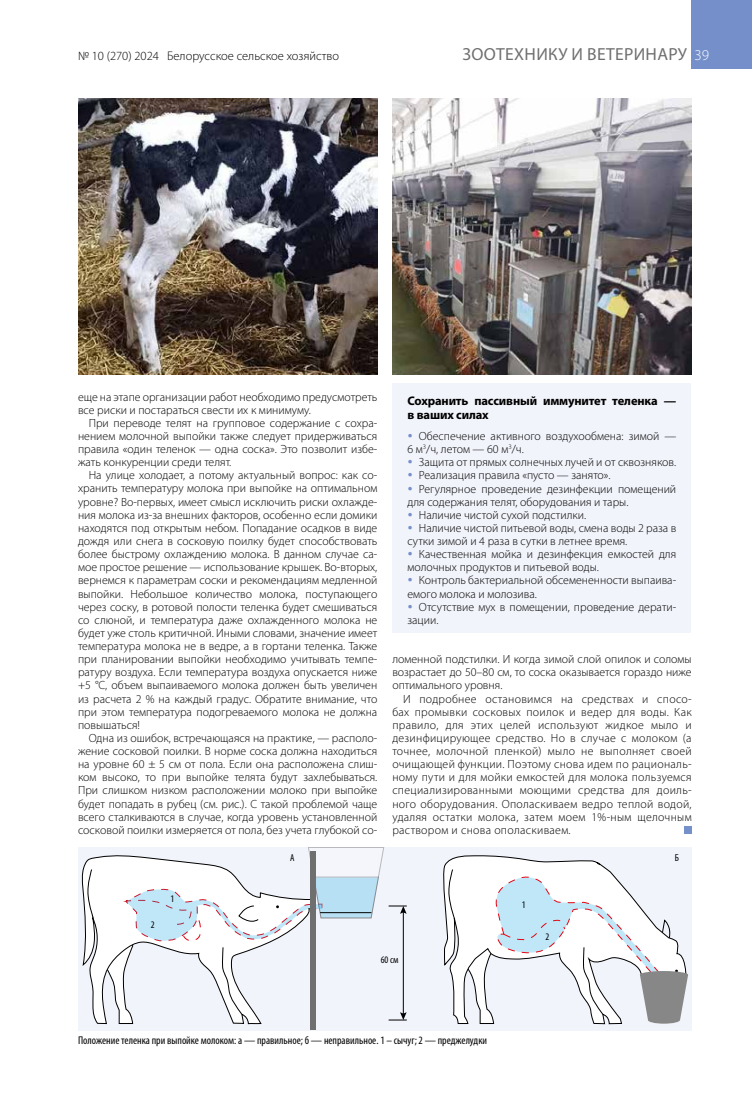
<style>
.page{position:relative;width:752px;height:1099px;background:#fff}
.page>*{position:absolute;margin:0;border:0;box-sizing:border-box;transform-origin:0 0}
.t1{font:17.5px "Myriad Pro";letter-spacing:.02em;color:#706f6f}
.t2{font:700 12.5px/13.8px "Myriad Pro";letter-spacing:-.01em;color:#000}
.t3{font:300 12.5px "Myriad Pro";color:#000}
.t4{font:300 11.88px/13.1px "Myriad Pro";color:#000;text-align:justify}
.t5{font:condensed 11.25px "Myriad Pro";color:#000}
.t6{font:condensed 10px "Myriad Pro";color:#000}
.s1{font-weight:300;font-size:15px;color:#000}
.s2{font-weight:300;font-size:15px;color:#fff}
</style>
<div class="page">
<div style="left:691px;top:0;width:60px;height:69px;background:#748fc9"></div>
<div style="left:684px;top:826px;width:7px;height:8px;background:#748fc9"></div>
<div style="left:392px;top:383px;width:299px;height:249px;background:#f2f4fb"></div>
<img style="left:392px;top:98px;width:299px;height:276px">
<img style="left:78px;top:98px;width:299px;height:276px">
<div style="left:78px;top:847px;width:613px;height:183px;background:#f2f4fb"></div>
<svg style="left:443px;top:855px;width:168px;height:169px"></svg>
<svg style="left:82px;top:856px;width:178px;height:169px"></svg>
<svg style="left:87px;top:868px;width:7px;height:50px"></svg>
<svg style="left:596px;top:862px;width:4px;height:3px"></svg>
<svg style="left:447px;top:868px;width:8px;height:50px"></svg>
<svg style="left:462px;top:872px;width:225px;height:152px"></svg>
<div style="left:639px;top:971px;width:48px;height:7px;background:#878787;border-radius:50%"></div>
<svg style="left:101px;top:847px;width:305px;height:177px"></svg>
<div style="left:310px;top:851px;width:6px;height:178px;background:#706f6f"></div>
<p class="t3" style="left:78px;top:49px;width:262px">№ 10 (270) 2024 Белорусское сельское хозяйство</p>
<h1 class="t1" style="left:462px;top:44px;width:248px">ЗООТЕХНИКУ И ВЕТЕРИНАРУ <span class="s1">39</span><span class="s2">39</span></h1>
<p class="t4" style="left:78px;top:390px;width:301px">еще на этапе организации работ необходимо предусмотреть все риски и постараться свести их к минимуму.</p>
<p class="t4" style="left:78px;top:416px;width:301px;text-indent:11px">При переводе телят на групповое содержание с сохра&shy;нением молочной выпойки также следует придерживаться правила «один теленок — одна соска». Это позволит избе&shy;жать конкуренции среди телят.</p>
<p class="t4" style="left:78px;top:469px;width:301px;text-indent:11px">На улице холодает, а потому актуальный вопрос: как со&shy;хранить температуру молока при выпойке на оптимальном уровне? Во-первых, имеет смысл исключить риски охлажде&shy;ния молока из-за внешних факторов, особенно если домики находятся под открытым небом. Попадание осадков в виде дождя или снега в сосковую поилку будет способствовать более быстрому охлаждению молока. В данном случае са&shy;мое простое решение — использование крышек. Во-вторых, вернемся к параметрам соски и рекомендациям медленной выпойки. Небольшое количество молока, поступающего через соску, в ротовой полости теленка будет смешиваться со слюной, и температура даже охлажденного молока не будет уже столь критичной. Иными словами, значение имеет температура молока не в ведре, а в гортани теленка. Также при планировании выпойки необходимо учитывать темпе&shy;ратуру воздуха. Если температура воздуха опускается ниже +5 °С, объем выпаиваемого молока должен быть увеличен из расчета 2 % на каждый градус. Обратите внимание, что при этом температура подогреваемого молока не должна повышаться!</p>
<p class="t4" style="left:78px;top:731px;width:301px;text-indent:11px">Одна из ошибок, встречающаяся на практике, — располо&shy;жение сосковой поилки. В норме соска должна находиться на уровне 60 ± 5 см от пола. Если она расположена слиш&shy;ком высоко, то при выпойке телята будут захлебываться.<br>При слишком низком расположении молоко при выпойке будет попадать в рубец (см. рис.). С такой проблемой чаще всего сталкиваются в случае, когда уровень установленной сосковой поилки измеряется от пола, без учета глубокой со-</p>
<p class="t2" style="left:407px;top:394px;width:270px">Сохранить пассивный иммунитет теленка — в ваших силах</p>
<p class="t4" style="left:407px;top:430px;width:270px;text-indent:11px">Обеспечение активного воздухообмена: зимой —<br>6 м<sup>3</sup>/ч, летом — 60 м<sup>3</sup>/ч.</p>
<p class="t4" style="left:418px;top:456px;width:259px">Защита от прямых солнечных лучей и от сквозняков.</p>
<p class="t4" style="left:418px;top:469px;width:193px">Реализация правила «пусто — занято».</p>
<p class="t4" style="left:418px;top:482px;width:259px">Регулярное проведение дезинфекции помещений</p>
<p class="t4" style="left:407px;top:495px;width:222px">для содержания телят, оборудования и тары.</p>
<p class="t4" style="left:418px;top:508px;width:169px">Наличие чистой сухой подстилки.</p>
<p class="t4" style="left:418px;top:521px;width:259px">Наличие чистой питьевой воды, смена воды 2 раза в</p>
<p class="t4" style="left:407px;top:535px;width:221px">сутки зимой и 4 раза в сутки в летнее время.</p>
<p class="t4" style="left:418px;top:548px;width:259px">Качественная мойка и дезинфекция емкостей для</p>
<p class="t4" style="left:407px;top:561px;width:193px">молочных продуктов и питьевой воды.</p>
<p class="t4" style="left:418px;top:574px;width:259px">Контроль бактериальной обсемененности выпаива-</p>
<p class="t4" style="left:407px;top:587px;width:131px">емого молока и молозива.</p>
<p class="t4" style="left:418px;top:600px;width:259px">Отсутствие мух в помещении, проведение дерати-</p>
<p class="t4" style="left:407px;top:613px;width:32px">зации.</p>
<p class="t4" style="left:392px;top:653px;width:301px">ломенной подстилки. И когда зимой слой опилок и соломы возрастает до 50–80 см, то соска оказывается гораздо ниже оптимального уровня.</p>
<p class="t4" style="left:392px;top:692px;width:301px;text-indent:11px">И подробнее остановимся на средствах и спосо&shy;бах промывки сосковых поилок и ведер для воды. Как правило, для этих целей используют жидкое мыло и дезинфицирующее средство. Но в случае с молоком (а точнее, молочной пленкой) мыло не выполняет своей очищающей функции. Поэтому снова идем по рациональ&shy;ному пути и для мойки емкостей для молока пользуемся специализированными моющими средства для доиль&shy;ного оборудования. Ополаскиваем ведро теплой водой, удаляя остатки молока, затем моем 1%-ным щелочным раствором и снова ополаскиваем.</p>
<p class="t6" style="left:290px;top:851px;width:6px">А</p>
<p class="t6" style="left:674px;top:851px;width:6px">Б</p>
<p class="t6" style="left:170px;top:892px;width:5px">1</p>
<p class="t6" style="left:521px;top:898px;width:5px">1</p>
<p class="t6" style="left:151px;top:919px;width:5px">2</p>
<p class="t6" style="left:545px;top:930px;width:5px">2</p>
<p class="t6" style="left:380px;top:953px;width:19px">60 см</p>
<p class="t5" style="left:78px;top:1033px;width:410px">Положение теленка при выпойке молоком: а — правильное; б — неправильное. 1 – сычуг; 2 — преджелудки</p>
</div>
